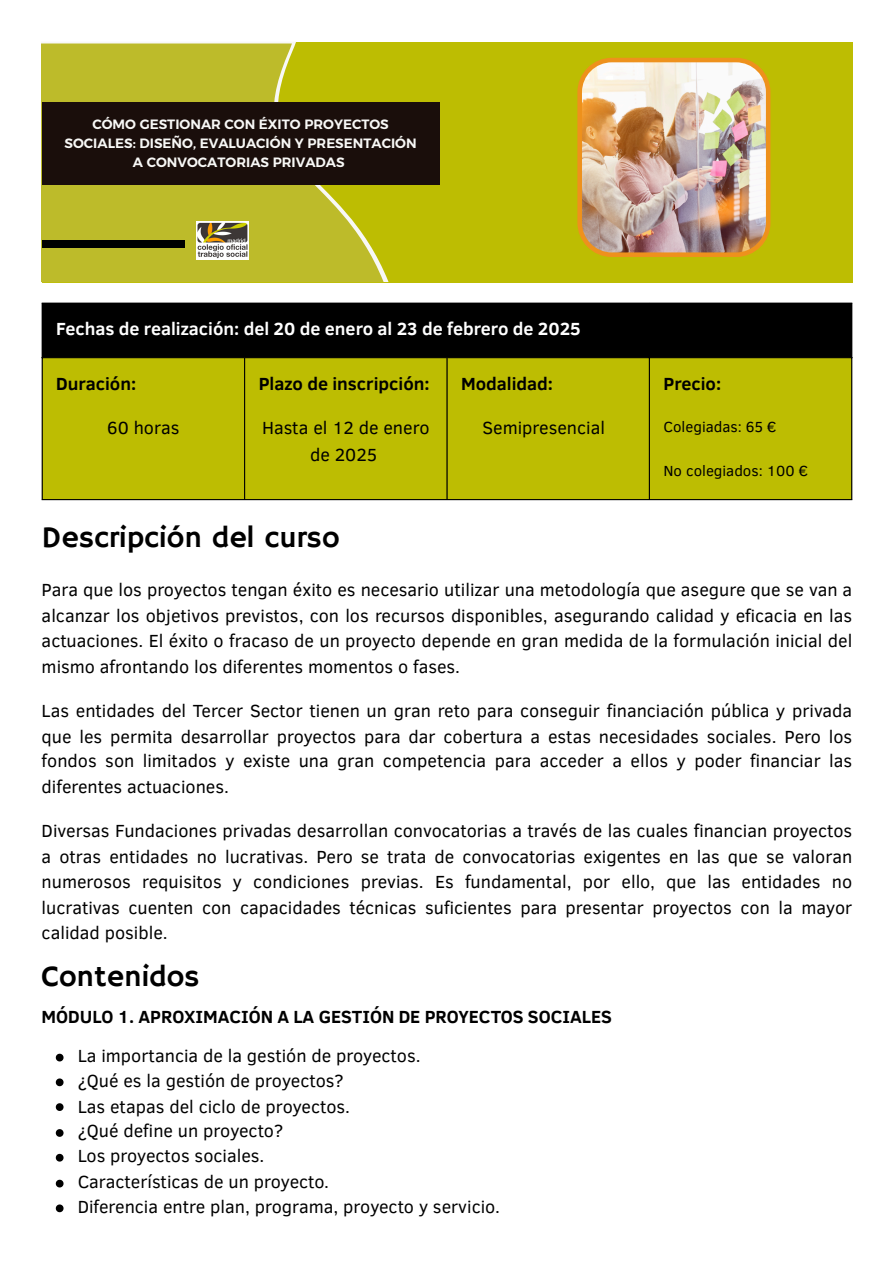
<style>
.page{position:relative;width:894px;height:1263px;background:#fff}
.page>*{position:absolute;margin:0;border:0;box-sizing:border-box;transform-origin:0 0}
.t1{font:30px "Hammersmith One";color:#000}
.t2{font:18px/25.5px "Clear Sans";color:#000;text-align:justify}
.t3{font:700 18px "Clear Sans";color:#000}
.t4{font:700 18px "Clear Sans";color:#fff}
.t5{font:15px "Clear Sans";color:#000}
.t6{font:700 13.5px/18.6px "Kief Montaser Semi";color:#f8f8f6;text-align:center}
</style>
<div class="page">
<div style="left:43px;top:42px;width:809px;height:240px;background:#bdbd02"></div>
<svg style="left:42px;top:44px;width:341px;height:238px;fill:#bdbb2a"></svg>
<div style="left:42px;top:102px;width:397px;height:83px;background:#1a0e0b"></div>
<div style="left:42px;top:241px;width:142px;height:7px;background:#000"></div>
<img style="left:577px;top:58px;width:193px;height:199px">
<img style="left:197px;top:222px;width:51px;height:38px">
<div style="left:43px;top:304px;width:807px;height:53px;background:#000"></div>
<div style="left:43px;top:358px;width:807px;height:141px;background:#bdbd02"></div>
<hr style="left:42px;top:304px;width:1px;height:195px;background:#000">
<hr style="left:244px;top:358px;width:1px;height:141px;background:#000">
<hr style="left:446px;top:358px;width:1px;height:141px;background:#000">
<hr style="left:648px;top:304px;width:1px;height:195px;background:#000">
<hr style="left:850px;top:304px;width:2px;height:195px;background:#000">
<hr style="left:42px;top:303px;width:810px;height:1px;background:#000">
<hr style="left:42px;top:357px;width:810px;height:1px;background:#000">
<hr style="left:42px;top:499px;width:810px;height:1px;background:#000">
<svg style="left:56px;top:1054px;width:7px;height:7px"></svg>
<svg style="left:56px;top:1078px;width:7px;height:8px"></svg>
<svg style="left:56px;top:1103px;width:7px;height:8px"></svg>
<svg style="left:56px;top:1129px;width:7px;height:8px"></svg>
<svg style="left:56px;top:1154px;width:7px;height:7px"></svg>
<svg style="left:56px;top:1180px;width:7px;height:7px"></svg>
<svg style="left:56px;top:1204px;width:7px;height:8px"></svg>
<p class="t6" style="left:65px;top:115px;width:353px">CÓMO GESTIONAR CON ÉXITO PROYECTOS<br>SOCIALES: DISEÑO, EVALUACIÓN Y PRESENTACIÓN<br>A CONVOCATORIAS PRIVADAS</p>
<p class="t4" style="left:56px;top:316px;width:526px">Fechas de realización: del 20 de enero al 23 de febrero de 2025</p>
<h1 class="t3" style="left:56px;top:370px;width:81px">Duración:</h1>
<p class="t2" style="left:107px;top:414px;width:74px">60 horas</p>
<h1 class="t3" style="left:258px;top:370px;width:172px">Plazo de inscripción:</h1>
<p class="t2" style="left:262px;top:413px;width:169px;line-height:27px;text-align:center">Hasta el 12 de enero de 2025</p>
<h1 class="t3" style="left:461px;top:370px;width:93px">Modalidad:</h1>
<p class="t2" style="left:482px;top:414px;width:124px">Semipresencial</p>
<h1 class="t3" style="left:663px;top:370px;width:59px">Precio:</h1>
<p class="t5" style="left:663px;top:416px;width:115px">Colegiadas: 65 €</p>
<p class="t5" style="left:663px;top:460px;width:146px">No colegiados: 100 €</p>
<h1 class="t1" style="left:42px;top:520px;width:299px">Descripción del curso</h1>
<p class="t2" style="left:42px;top:576px;width:811px">Para que los proyectos tengan éxito es necesario utilizar una metodología que asegure que se van a alcanzar los objetivos previstos, con los recursos disponibles, asegurando calidad y eficacia en las actuaciones. El éxito o fracaso de un proyecto depende en gran medida de la formulación inicial del mismo afrontando los diferentes momentos o fases.</p>
<p class="t2" style="left:42px;top:697px;width:811px">Las entidades del Tercer Sector tienen un gran reto para conseguir financiación pública y privada que les permita desarrollar proyectos para dar cobertura a estas necesidades sociales. Pero los fondos son limitados y existe una gran competencia para acceder a ellos y poder financiar las diferentes actuaciones.</p>
<p class="t2" style="left:42px;top:817px;width:811px">Diversas Fundaciones privadas desarrollan convocatorias a través de las cuales fi nancian proyectos a otras entidades no lucrativas. Pero se trata de convocatorias exigentes en las que se valoran numerosos requisitos y condiciones previas. Es fundamental, por ello, que las entidades no lucrativas cuenten con capacidades técnicas suficientes para presentar proyectos con la mayor calidad posible.</p>
<h1 class="t1" style="left:42px;top:959px;width:159px">Contenidos</h1>
<h2 class="t3" style="left:42px;top:1003px;width:571px">MÓDULO 1. APROXIMACIÓN A LA GESTIÓN DE PROYECTOS SOCIALES</h2>
<p class="t2" style="left:78px;top:1042px;width:344px">La importancia de la gestión de proyectos.</p>
<p class="t2" style="left:78px;top:1067px;width:267px">¿Qué es la gestión de proyectos?</p>
<p class="t2" style="left:78px;top:1093px;width:274px">Las etapas del ciclo de proyectos.</p>
<p class="t2" style="left:78px;top:1117px;width:207px">¿Qué defi ne un proyecto?</p>
<p class="t2" style="left:78px;top:1142px;width:188px">Los proyectos sociales.</p>
<p class="t2" style="left:78px;top:1168px;width:253px">Características de un proyecto.</p>
<p class="t2" style="left:78px;top:1193px;width:423px">Diferencia entre plan, programa, proyecto y servicio.</p>
</div>
